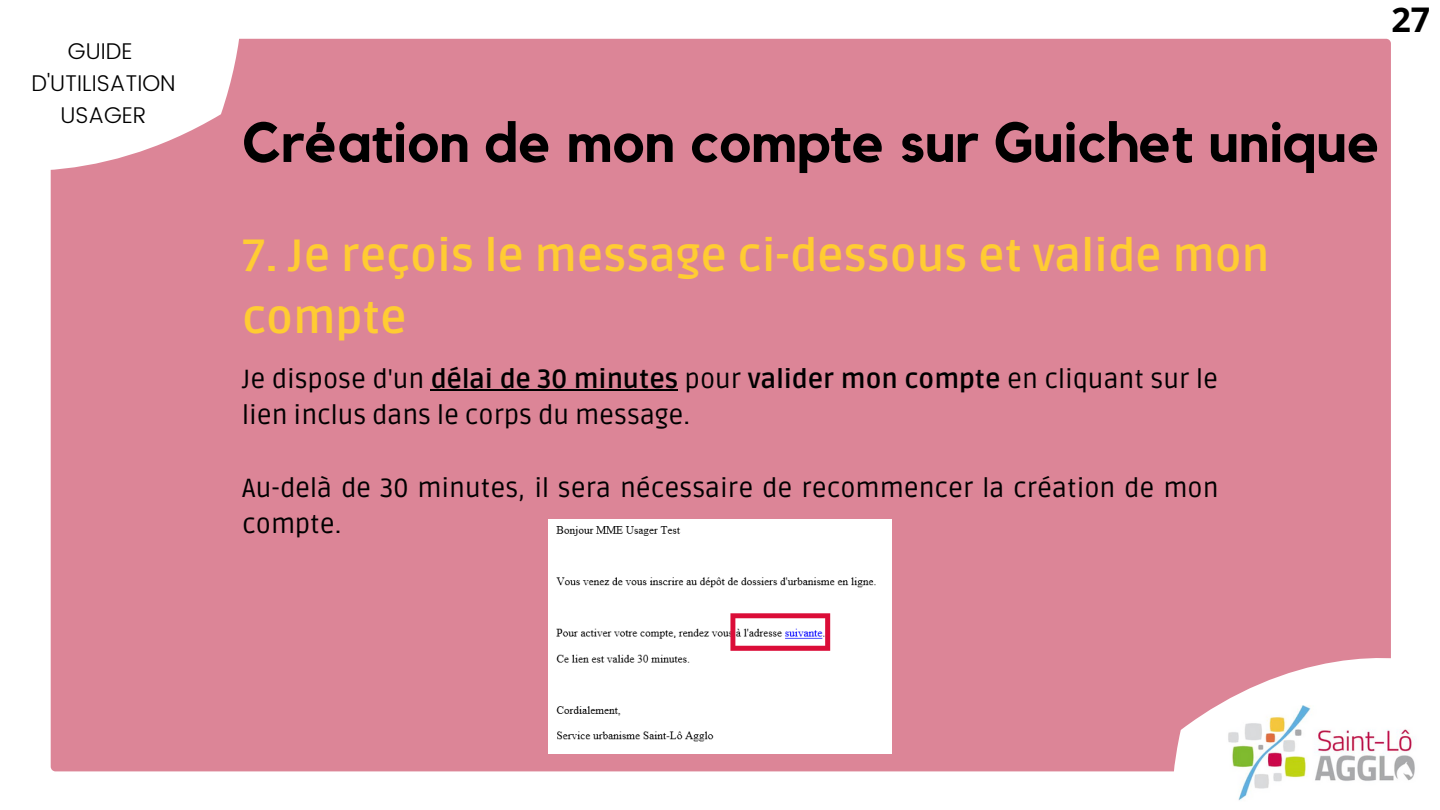
<style>
.page{position:relative;width:1440px;height:810px;background:#fff}
.page>*{position:absolute;margin:0;border:0;box-sizing:border-box;transform-origin:0 0}
.t1{font:700 56px "Kollektif";color:#000}
.t2{font:700 45px/62.2px "Ruda";color:#fc3}
.t3{font:700 34px "Open Sans";color:#000}
.t4{font:26.3px/36.4px "Ruda";color:#000}
.t5{font:300 22.8px/31.9px "Poppins";color:#000;text-align:center}
.s1{font-weight:700}
</style>
<div class="page">
<div style="left:51px;top:39px;width:1340px;height:732px;background:#dc8597"></div>
<svg style="left:1069px;top:556px;width:322px;height:216px;background:#e094a4"></svg>
<img style="left:1219px;top:705px;width:196px;height:95px">
<svg style="left:50px;top:38px;width:315px;height:254px;fill:#dc8597"></svg>
<hr style="left:431px;top:389px;width:247px;height:2px;background:#000">
<img style="left:549px;top:519px;width:342px;height:234px">
<svg style="left:730px;top:613px;width:100px;height:38px"></svg>
<p class="t5" style="left:32px;top:35px;width:145px">GUIDE<br>D'UTILISATION<br>USAGER</p>
<p class="t3" style="left:1391px;top:-5px;width:40px">27</p>
<h1 class="t1" style="left:242px;top:117px;width:1139px">Création de mon compte sur Guichet unique</h1>
<h2 class="t2" style="left:242px;top:226px;width:1029px">7. Je reçois le message ci-dessous et valide mon compte</h2>
<p class="t4" style="left:242px;top:361px;width:977px">Je dispose d'un <span class="s1">délai de 30 minutes</span> pour <span class="s1">valider mon compte</span> en cliquant sur le lien inclus dans le corps du message.</p>
<p class="t4" style="left:242px;top:470px;width:978px">Au-delà de 30 minutes, il sera nécessaire de recommencer la création de mon compte.</p>
</div>
